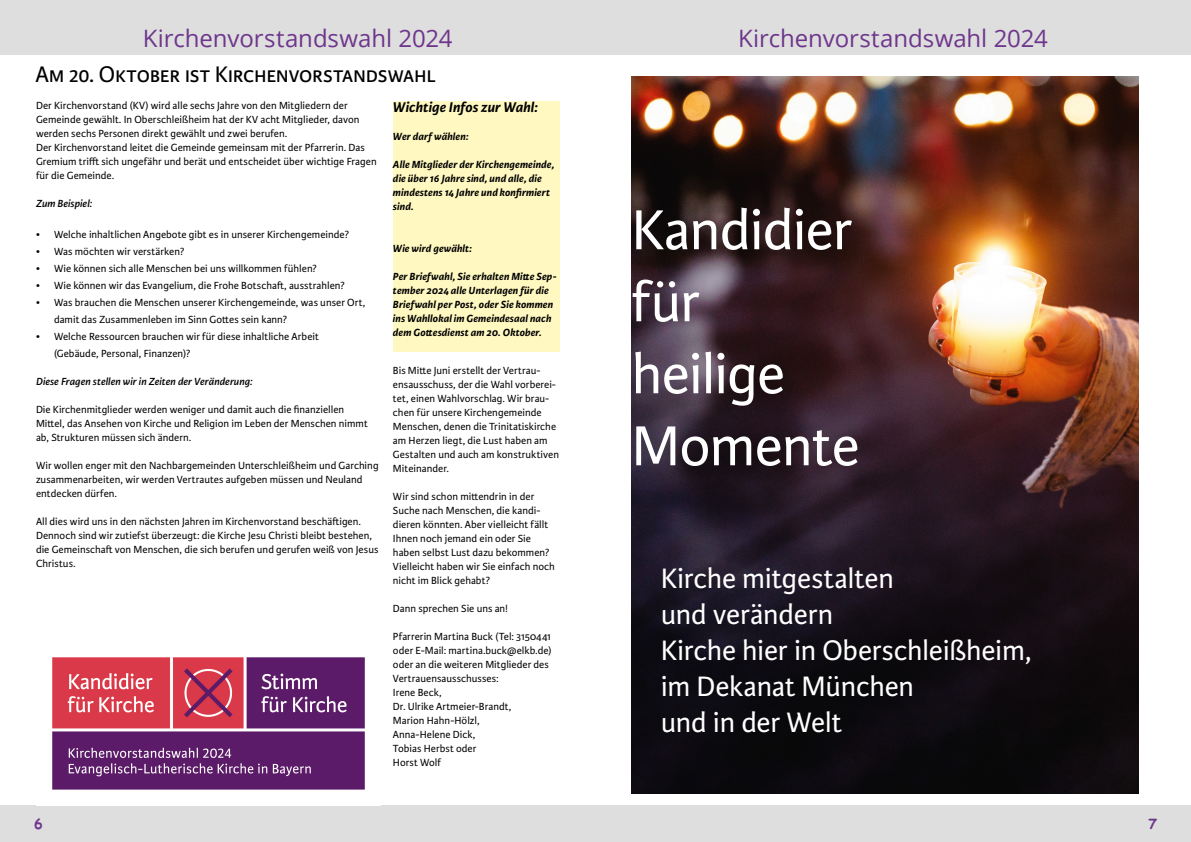
<style>
.page{position:relative;width:1191px;height:842px;background:#fff}
.page>*{position:absolute;margin:0;border:0;box-sizing:border-box;transform-origin:0 0}
.t1{font:60px "Karmina Sans";letter-spacing:-.02em;color:#fff}
.t2{font:30px/36px "Karmina Sans";letter-spacing:-.01em;color:#fff}
.t3{font:24px "Open Sans";letter-spacing:-.005em;color:#6e368c}
.t4{font:24px "Karmina Sans";letter-spacing:-.01em;color:#000}
.t5{font:italic 700 15px "Karmina Sans";letter-spacing:.005em;color:#000}
.t6{font:700 14px "Comic Sans MS";color:#6e368c}
.t7{font:11px/14px "Karmina Sans";color:#000}
.t8{font:italic 700 11px/14px "Karmina Sans";letter-spacing:.01em;color:#000}
.t9{font:italic 600 11px "Karmina Sans";letter-spacing:.01em;color:#000}
</style>
<div class="page">
<div style="left:0;top:805px;width:1191px;height:37px;background:#dedede"></div>
<div style="left:0;top:0;width:1191px;height:55px;background:#dedede"></div>
<img style="left:52px;top:657px;width:313px;height:133px">
<div style="left:393px;top:101px;width:166px;height:250px;background:#fff9c1"></div>
<img style="left:631px;top:77px;width:507px;height:717px">
<p class="t3" style="left:143px;top:22px;width:311px">Kirchenvorstandswahl 2024</p>
<p class="t3" style="left:738px;top:22px;width:311px">Kirchenvorstandswahl 2024</p>
<p class="t4" style="left:35px;top:61px;width:402px">Am 20. Oktober ist Kirchenvorstandswahl</p>
<p class="t7" style="left:36px;top:99px;width:325px">Der Kirchenvorstand (KV) wird alle sechs Jahre von den Mitgliedern der<br>Gemeinde gewählt. In Oberschleißheim hat der KV acht Mitglieder, davon werden sechs Personen direkt gewählt und zwei berufen.</p>
<p class="t7" style="left:36px;top:141px;width:342px">Der Kirchenvorstand leitet die Gemeinde gemeinsam mit der Pfarrerin. Das<br>Gremium trifft sich ungefähr und berät und entscheidet über wichtige Fragen für die Gemeinde.</p>
<p class="t9" style="left:36px;top:197px;width:58px">Zum Beispiel:</p>
<p class="t7" style="left:36px;top:228px;width:314px">• Welche inhaltlichen Angebote gibt es in unserer Kirchengemeinde?</p>
<p class="t7" style="left:36px;top:245px;width:150px">• Was möchten wir verstärken?</p>
<p class="t7" style="left:36px;top:262px;width:282px">• Wie können sich alle Menschen bei uns willkommen fühlen?</p>
<p class="t7" style="left:36px;top:279px;width:310px">• Wie können wir das Evangelium, die Frohe Botschaft, ausstrahlen?</p>
<p class="t7" style="left:54px;top:294px;width:313px;line-height:17px;text-indent:-18px">• Was brauchen die Menschen unserer Kirchengemeinde, was unser Ort, damit das Zusammenleben im Sinn Gottes sein kann?</p>
<p class="t7" style="left:54px;top:328px;width:266px;line-height:17px;text-indent:-18px">• Welche Ressourcen brauchen wir für diese inhaltliche Arbeit (Gebäude, Personal, Finanzen)?</p>
<p class="t9" style="left:36px;top:375px;width:218px">Diese Fragen stellen wir in Zeiten der Veränderung:</p>
<p class="t7" style="left:36px;top:403px;width:310px">Die Kirchenmitglieder werden weniger und damit auch die finanziellen</p>
<p class="t7" style="left:36px;top:417px;width:333px">Mittel, das Ansehen von Kirche und Religion im Leben der Menschen nimmt ab, Strukturen müssen sich ändern.</p>
<p class="t7" style="left:36px;top:459px;width:344px">Wir wollen enger mit den Nachbargemeinden Unterschleißheim und Garching zusammenarbeiten, wir werden Vertrautes aufgeben müssen und Neuland entdecken dürfen.</p>
<p class="t7" style="left:36px;top:515px;width:344px">All dies wird uns in den nächsten Jahren im Kirchenvorstand beschäftigen.<br>Dennoch sind wir zutiefst überzeugt: die Kirche Jesu Christi bleibt bestehen, die Gemeinschaft von Menschen, die sich berufen und gerufen weiß von Jesus Christus.</p>
<p class="t5" style="left:393px;top:99px;width:146px">Wichtige Infos zur Wahl:</p>
<p class="t8" style="left:393px;top:130px;width:77px">Wer darf wählen:</p>
<p class="t8" style="left:393px;top:158px;width:163px">Alle Mitglieder der Kirchengemeinde, die über 16 Jahre sind, und alle, die mindestens 14 Jahre und konfirmiert sind.</p>
<p class="t8" style="left:393px;top:242px;width:80px">Wie wird gewählt:</p>
<p class="t8" style="left:393px;top:270px;width:165px">Per Briefwahl, Sie erhalten Mitte Sep&shy;tember 2024 alle Unterlagen für die Briefwahl per Post, oder Sie kommen ins Wahllokal im Gemeindesaal nach dem Gottesdienst am 20. Oktober.</p>
<p class="t7" style="left:393px;top:364px;width:168px">Bis Mitte Juni erstellt der Vertrau&shy;ensausschuss, der die Wahl vorberei&shy;tet, einen Wahlvorschlag. Wir brau&shy;chen für unsere Kirchengemeinde Menschen, denen die Trinitatiskirche am Herzen liegt, die Lust haben am Gestalten und auch am konstruktiven Miteinander.</p>
<p class="t7" style="left:393px;top:490px;width:163px">Wir sind schon mittendrin in der<br>Suche nach Menschen, die kandi&shy;dieren könnten. Aber vielleicht fällt<br>Ihnen noch jemand ein oder Sie haben selbst Lust dazu bekommen?<br>Vielleicht haben wir Sie einfach noch nicht im Blick gehabt?</p>
<p class="t7" style="left:393px;top:602px;width:117px">Dann sprechen Sie uns an!</p>
<p class="t7" style="left:393px;top:630px;width:160px">Pfarrerin Martina Buck (Tel: 3150441 oder E-Mail: martina.buck@elkb.de)</p>
<p class="t7" style="left:393px;top:658px;width:157px">oder an die weiteren Mitglieder des<br>Vertrauensausschusses:</p>
<p class="t7" style="left:393px;top:686px;width:120px">Irene Beck,<br>Dr. Ulrike Artmeier-Brandt,<br>Marion Hahn-Hölzl,<br>Anna-Helene Dick,<br>Tobias Herbst oder<br>Horst Wolf</p>
<p class="t1" style="left:631px;top:196px;width:222px">Kandidier</p>
<p class="t1" style="left:631px;top:268px;width:70px">für</p>
<p class="t1" style="left:631px;top:340px;width:155px">heilige</p>
<p class="t1" style="left:631px;top:412px;width:230px">Momente</p>
<p class="t2" style="left:660px;top:561px;width:235px">Kirche mitgestalten</p>
<p class="t2" style="left:660px;top:597px;width:174px">und verändern</p>
<p class="t2" style="left:660px;top:633px;width:373px">Kirche hier in Oberschleißheim, im Dekanat München<br>und in der Welt</p>
<p class="t6" style="left:34px;top:813px;width:10px">6</p>
<p class="t6" style="left:1148px;top:813px;width:10px">7</p>
</div>
